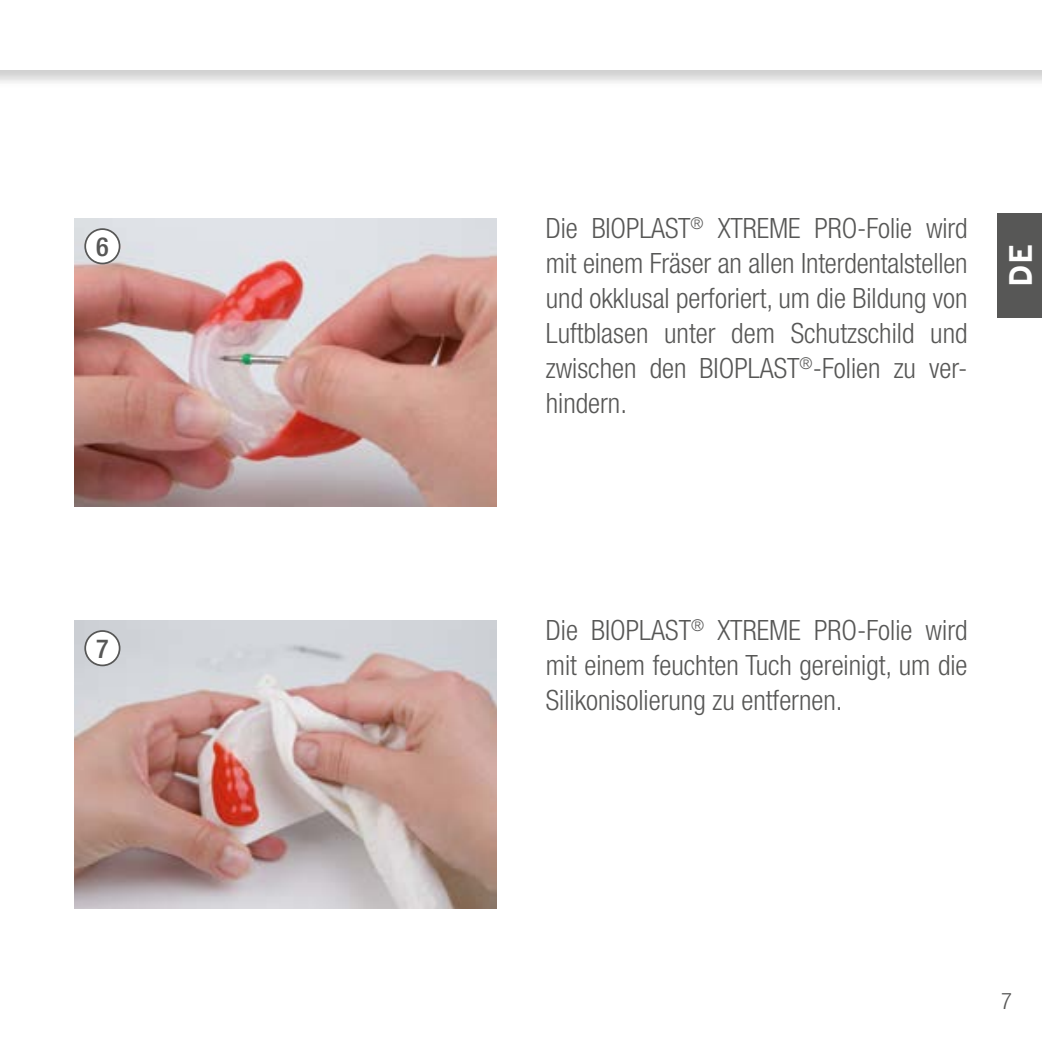
<style>
.page{position:relative;width:1042px;height:1042px;background:#fff}
.page>*{position:absolute;margin:0;border:0;box-sizing:border-box;transform-origin:0 0}
.t1{font:700 31.5px "Interstate";color:#fff}
.t2{font:300 condensed 28px/35px "Helvetica Neue LT Pro";color:#575756;text-align:justify}
.t3{font:500 condensed 26.25px "Helvetica Neue LT Pro";color:#575756}
.t4{font:300 condensed 22.75px "Helvetica Neue LT Pro";color:#575756}
</style>
<div class="page">
<div style="left:0;top:0;width:1042px;height:158px;background:#000;opacity:.2"></div>
<div style="left:0;top:0;width:1042px;height:69px;background:#fff"></div>
<img style="left:74px;top:620px;width:422px;height:288px">
<img style="left:74px;top:218px;width:422px;height:288px">
<div style="left:997px;top:213px;width:45px;height:104px;background:#575756"></div>
<div style="left:85px;top:631px;width:35px;height:34px;background:#fff;border-radius:50%"></div>
<div style="left:84px;top:630px;width:36px;height:36px;border:2px solid #575756;border-radius:50%"></div>
<div style="left:85px;top:229px;width:35px;height:34px;background:#fff;border-radius:50%"></div>
<div style="left:84px;top:228px;width:36px;height:36px;border:2px solid #575756;border-radius:50%"></div>
<p class="t3" style="left:96px;top:231px;width:14px">6</p>
<p class="t3" style="left:96px;top:632px;width:14px">7</p>
<p class="t2" style="left:546px;top:211px;width:423px">Die BIOPLAST<sup>®</sup> XTREME PRO-Folie wird mit einem Fräser an allen Interdentalstellen und okklusal perforiert, um die Bildung von Luftblasen unter dem Schutzschild und zwischen den BIOPLAST<sup>®</sup>-Folien zu ver&shy;hindern.</p>
<p class="t1" style="left:1003px;top:287px;width:45px;rotate:-90deg">DE</p>
<p class="t2" style="left:546px;top:612px;width:423px">Die BIOPLAST<sup>®</sup> XTREME PRO-Folie wird mit einem feuchten Tuch gereinigt, um die Silikonisolierung zu entfernen.</p>
<p class="t4" style="left:1001px;top:987px;width:12px">7</p>
</div>
